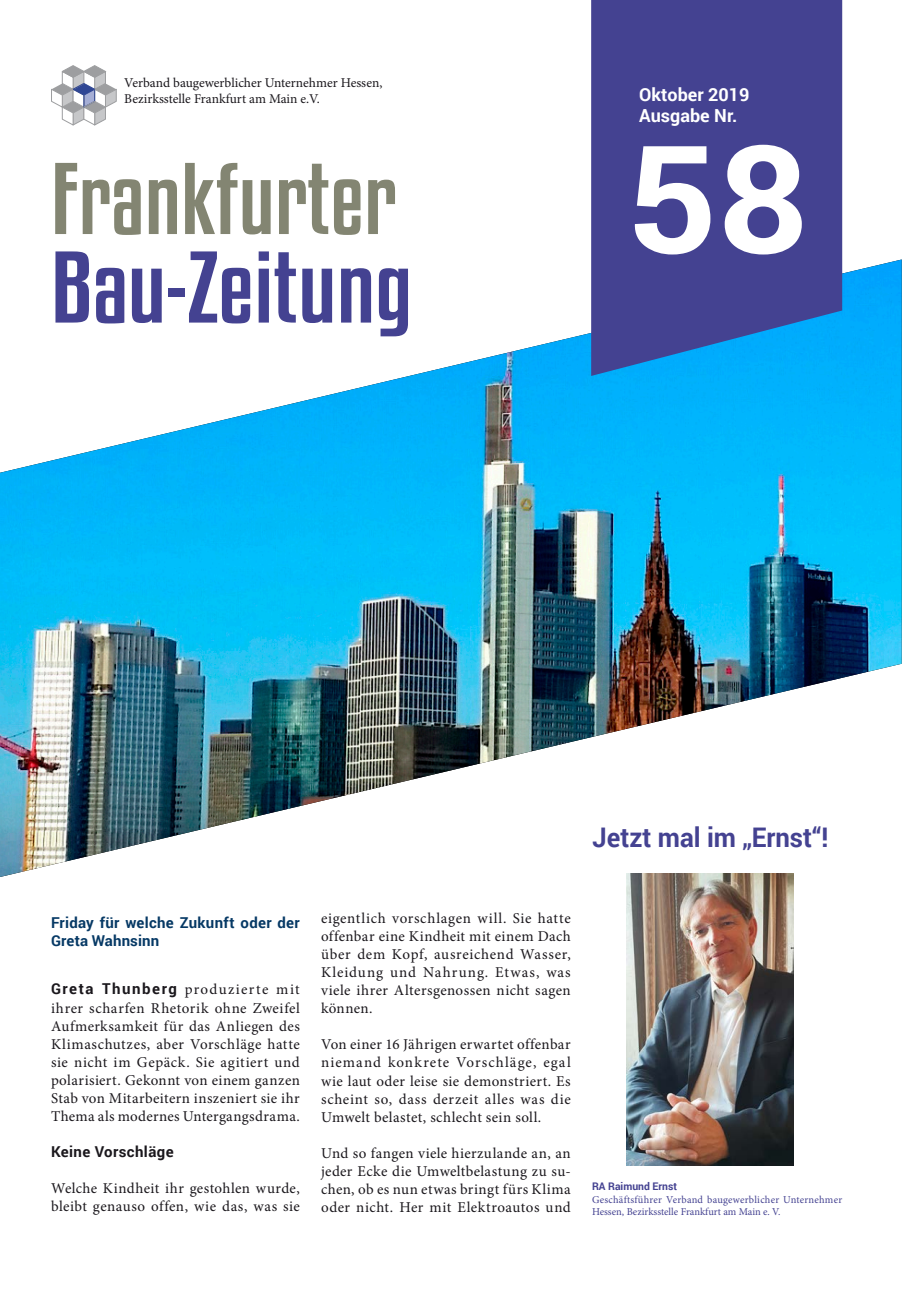
<style>
.page{position:relative;width:906px;height:1289px;background:#fff}
.page>*{position:absolute;margin:0;border:0;box-sizing:border-box;transform-origin:0 0}
.t1{font:700 150px "Roboto";color:#fff;scale:1.06 1}
.t2{font:90px "Kenyan Coffee Rg";color:#838572;scale:1.06 1}
.t3{font:90px "Kenyan Coffee Rg";color:#444291;scale:1.13 1}
.t4{font:700 27px "Roboto";color:#444291;scale:.95 1}
.t5{font:700 18px/21.6px "Roboto";color:#fff}
.t6{font:15px/18px "Minion Pro";letter-spacing:.03em;color:#1a171c;text-align:justify}
.t7{font:700 15px/18px "Roboto";letter-spacing:.015em;color:#063965}
.t8{font:700 15px "Roboto";letter-spacing:.025em;color:#1a171c}
.t9{font:13.5px/16px "Minion Pro";color:#1a171c}
.t10{font:10.5px/12.6px "Minion Pro";letter-spacing:.015em;color:#444291}
.t11{font:700 10.5px "Roboto";color:#444291}
.s1{font-family:"Roboto";font-weight:700}
</style>
<div class="page">
<img style="left:0;top:259px;width:901px;height:618px">
<svg style="left:51px;top:65px;width:65px;height:60px"></svg>
<svg style="left:591px;top:0;width:251px;height:376px;fill:#444291"></svg>
<img style="left:626px;top:873px;width:167px;height:292px">
<p class="t9" style="left:124px;top:75px;width:260px">Verband baugewerblicher Unternehmer Hessen,<br>Bezirksstelle Frankfurt am Main e.V.</p>
<h2 class="t2" style="left:51px;top:144px;width:327px">Frankfurter</h2>
<h2 class="t3" style="left:51px;top:233px;width:321px">Bau-Zeitung</h2>
<p class="t5" style="left:639px;top:83px;width:112px">Oktober 2019<br>Ausgabe Nr.</p>
<h1 class="t1" style="left:626px;top:94px;width:174px">58</h1>
<h3 class="t4" style="left:592px;top:818px;width:250px">Jetzt mal im „Ernst“!</h3>
<p class="t7" style="left:51px;top:913px;width:250px">Friday für welche Zukunft oder der<br>Greta Wahnsinn</p>
<p class="t6" style="left:51px;top:980px;width:250px"><span class="s1">Greta Thunberg</span> produzierte mit ihrer scharfen Rhetorik ohne Zweifel Aufmerksamkeit für das Anliegen des Klimaschutzes, aber Vorschläge hatte sie nicht im Gepäck. Sie agitiert und polarisiert. Gekonnt von einem ganzen Stab von Mitarbeitern inszeniert sie ihr Thema als modernes Untergangsdrama.</p>
<p class="t8" style="left:51px;top:1140px;width:124px">Keine Vorschläge</p>
<p class="t6" style="left:51px;top:1178px;width:250px">Welche Kindheit ihr gestohlen wurde, bleibt genauso offen, wie das, was sie</p>
<p class="t6" style="left:321px;top:909px;width:251px">eigentlich vorschlagen will. Sie hatte offenbar eine Kindheit mit einem Dach über dem Kopf, ausreichend Wasser, Kleidung und Nahrung. Etwas, was viele ihrer Altersgenossen nicht sagen können.</p>
<p class="t6" style="left:321px;top:1035px;width:251px">Von einer 16 Jährigen erwartet offenbar niemand konkrete Vorschläge, egal wie laut oder leise sie demonstriert. Es scheint so, dass derzeit alles was die Umwelt belastet, schlecht sein soll.</p>
<p class="t6" style="left:321px;top:1143px;width:251px">Und so fangen viele hierzulande an, an jeder Ecke die Umweltbelastung zu su&shy;chen, ob es nun etwas bringt fürs Klima oder nicht. Her mit Elektroautos und</p>
<p class="t11" style="left:592px;top:1178px;width:86px">RA Raimund Ernst</p>
<p class="t10" style="left:592px;top:1192px;width:252px">Geschäftsführer Verband baugewerblicher Unternehmer<br>Hessen, Bezirksstelle Frankfurt am Main e. V.</p>
</div>
